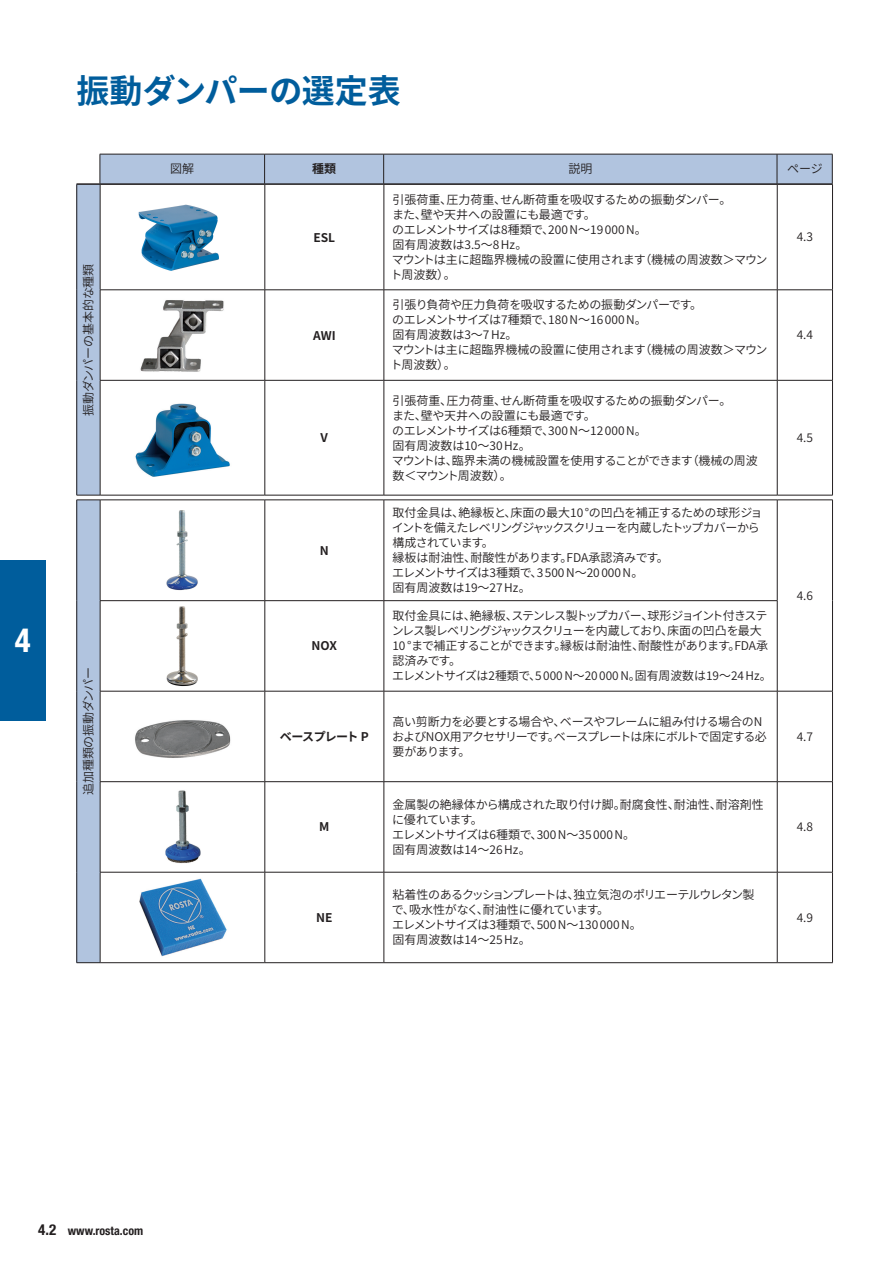
<style>
.page{position:relative;width:893px;height:1263px;background:#fff}
.page>*{position:absolute;margin:0;border:0;box-sizing:border-box;transform-origin:0 0}
.t1{font:700 33px "Source Han Sans JP";letter-spacing:-.015em;color:#005d9c}
.t2{font:700 condensed 33px "Helvetica Neue LT Pro";color:#fff}
.t3{font:12px/15px "Source Han Sans JP";letter-spacing:-.02em;color:#231f20}
.t4{font:12px/15px "Source Han Sans JP";letter-spacing:-.045em;color:#231f20}
.t5{font:12px/15px "Source Han Sans JP";color:#231f20}
.t6{font:12px/15px "Source Han Sans JP";letter-spacing:-.055em;color:#231f20}
.t7{font:700 condensed 12px "Helvetica Neue LT Pro";color:#231f20}
.t8{font:700 12px "Source Han Sans JP";letter-spacing:-.01em;color:#231f20}
.t9{font:700 12px "Source Han Sans JP";letter-spacing:-.065em;color:#231f20}
.s1{font-size:15px}
</style>
<div class="page">
<div style="left:0;top:559px;width:45px;height:161px;background:#005d9c"></div>
<hr style="left:832px;top:154px;width:1px;height:30px;background:#231f20">
<hr style="left:76px;top:185px;width:1px;height:105px;background:#231f20">
<hr style="left:76px;top:290px;width:1px;height:90px;background:#231f20">
<hr style="left:76px;top:380px;width:1px;height:115px;background:#231f20">
<hr style="left:777px;top:184px;width:56px;height:1px;background:#231f20">
<hr style="left:777px;top:495px;width:56px;height:1px;background:#231f20">
<hr style="left:832px;top:185px;width:1px;height:105px;background:#231f20">
<hr style="left:832px;top:290px;width:1px;height:90px;background:#231f20">
<hr style="left:832px;top:380px;width:1px;height:115px;background:#231f20">
<div style="left:77px;top:500px;width:23px;height:463px;background:#b1c4df"></div>
<svg style="left:266px;top:501px;width:118px;height:461px"></svg>
<svg style="left:77px;top:154px;width:755px;height:347px"></svg>
<hr style="left:76px;top:500px;width:1px;height:101px;background:#231f20">
<hr style="left:100px;top:500px;width:1px;height:100px;background:#231f20">
<hr style="left:777px;top:500px;width:56px;height:1px;background:#231f20">
<hr style="left:777px;top:500px;width:1px;height:100px;background:#231f20">
<hr style="left:832px;top:500px;width:1px;height:101px;background:#231f20">
<hr style="left:76px;top:601px;width:1px;height:90px;background:#231f20">
<hr style="left:100px;top:601px;width:1px;height:90px;background:#231f20">
<hr style="left:777px;top:601px;width:1px;height:90px;background:#231f20">
<hr style="left:832px;top:601px;width:1px;height:90px;background:#231f20">
<hr style="left:76px;top:691px;width:1px;height:91px;background:#231f20">
<hr style="left:100px;top:691px;width:1px;height:90px;background:#231f20">
<hr style="left:777px;top:691px;width:56px;height:1px;background:#231f20">
<hr style="left:76px;top:782px;width:1px;height:90px;background:#231f20">
<hr style="left:100px;top:782px;width:1px;height:90px;background:#231f20">
<hr style="left:76px;top:872px;width:1px;height:90px;background:#231f20">
<hr style="left:100px;top:872px;width:1px;height:90px;background:#231f20">
<hr style="left:777px;top:872px;width:1px;height:90px;background:#231f20">
<hr style="left:832px;top:872px;width:1px;height:90px;background:#231f20">
<hr style="left:777px;top:781px;width:56px;height:1px;background:#231f20">
<svg style="left:77px;top:962px;width:23px;height:1px"></svg>
<hr style="left:100px;top:962px;width:165px;height:1px;background:#231f20">
<hr style="left:265px;top:962px;width:119px;height:1px;background:#231f20">
<hr style="left:384px;top:962px;width:393px;height:1px;background:#231f20">
<hr style="left:777px;top:962px;width:56px;height:1px;background:#231f20">
<hr style="left:832px;top:691px;width:1px;height:90px;background:#231f20">
<hr style="left:832px;top:782px;width:1px;height:90px;background:#231f20">
<hr style="left:384px;top:500px;width:1px;height:100px;background:#231f20">
<hr style="left:384px;top:601px;width:1px;height:90px;background:#231f20">
<hr style="left:384px;top:691px;width:1px;height:90px;background:#231f20">
<hr style="left:777px;top:691px;width:1px;height:90px;background:#231f20">
<hr style="left:384px;top:782px;width:1px;height:90px;background:#231f20">
<hr style="left:777px;top:782px;width:1px;height:90px;background:#231f20">
<hr style="left:384px;top:872px;width:1px;height:90px;background:#231f20">
<hr style="left:100px;top:500px;width:165px;height:1px;background:#231f20">
<hr style="left:265px;top:500px;width:1px;height:100px;background:#231f20">
<hr style="left:100px;top:600px;width:165px;height:1px;background:#231f20">
<hr style="left:265px;top:601px;width:1px;height:90px;background:#231f20">
<hr style="left:100px;top:691px;width:165px;height:1px;background:#231f20">
<hr style="left:265px;top:691px;width:1px;height:90px;background:#231f20">
<hr style="left:100px;top:781px;width:165px;height:1px;background:#231f20">
<hr style="left:265px;top:782px;width:1px;height:90px;background:#231f20">
<hr style="left:100px;top:872px;width:165px;height:1px;background:#231f20">
<hr style="left:265px;top:872px;width:1px;height:90px;background:#231f20">
<hr style="left:777px;top:872px;width:56px;height:1px;background:#231f20">
<hr style="left:265px;top:500px;width:119px;height:1px;background:#231f20">
<hr style="left:265px;top:600px;width:119px;height:1px;background:#231f20">
<hr style="left:265px;top:691px;width:119px;height:1px;background:#231f20">
<hr style="left:265px;top:781px;width:119px;height:1px;background:#231f20">
<hr style="left:265px;top:872px;width:119px;height:1px;background:#231f20">
<hr style="left:384px;top:500px;width:393px;height:1px;background:#231f20">
<hr style="left:384px;top:600px;width:393px;height:1px;background:#231f20">
<hr style="left:384px;top:691px;width:393px;height:1px;background:#231f20">
<hr style="left:384px;top:781px;width:393px;height:1px;background:#231f20">
<hr style="left:384px;top:872px;width:393px;height:1px;background:#231f20">
<img style="left:166px;top:510px;width:32px;height:81px">
<img style="left:166px;top:606px;width:32px;height:81px">
<img style="left:135px;top:720px;width:96px;height:38px">
<img style="left:165px;top:790px;width:36px;height:74px">
<img style="left:139px;top:878px;width:88px;height:79px">
<h1 class="t2" style="left:15px;top:620px;width:17px">4</h1>
<h1 class="t1" style="left:77px;top:72px;width:326px">振動ダンパーの選定表</h1>
<p class="t3" style="left:81px;top:416px;width:154px;rotate:-90deg">振動ダンパーの基本的な種類</p>
<p class="t3" style="left:81px;top:795px;width:130px;rotate:-90deg">追加種類の振動ダンパー</p>
<p class="t3" style="left:170px;top:162px;width:25px">図解</p>
<p class="t8" style="left:312px;top:162px;width:25px">種類</p>
<p class="t3" style="left:568px;top:162px;width:25px">説明</p>
<p class="t3" style="left:787px;top:162px;width:37px">ページ</p>
<p class="t8" style="left:313px;top:230px;width:23px">ESL</p>
<p class="t3" style="left:391px;top:192px;width:378px">引張荷重、圧力荷重、せん断荷重を吸収するための振動ダンパー。<br>また、壁や天井への設置にも最適です。<br>のエレメントサイズは8種類で、200N～19000N。<br>固有周波数は3.5～8Hz。<br>マウントは主に超臨界機械の設置に使用されます（機械の周波数＞マウント周波数）。</p>
<p class="t3" style="left:797px;top:230px;width:18px">4.3</p>
<p class="t8" style="left:313px;top:328px;width:24px">AWI</p>
<p class="t3" style="left:391px;top:298px;width:378px">引張り負荷や圧力負荷を吸収するための振動ダンパーです。<br>のエレメントサイズは7種類で、180N～16000N。<br>固有周波数は3～7Hz。<br>マウントは主に超臨界機械の設置に使用されます（機械の周波数＞マウント周波数）。</p>
<p class="t3" style="left:797px;top:328px;width:18px">4.4</p>
<p class="t8" style="left:321px;top:431px;width:9px">V</p>
<p class="t3" style="left:392px;top:393px;width:368px">引張荷重、圧力荷重、せん断荷重を吸収するための振動ダンパー。<br>また、壁や天井への設置にも最適です。<br>のエレメントサイズは6種類で、300N～12000N。<br>固有周波数は10～30Hz。<br>マウントは、臨界未満の機械設置を使用することができます（機械の周波数＜マウント周波数）。</p>
<p class="t3" style="left:797px;top:430px;width:18px">4.5</p>
<p class="t8" style="left:320px;top:543px;width:10px">N</p>
<p class="t3" style="left:392px;top:505px;width:372px">取付金具は、絶縁板と、床面の最大10°の凹凸を補正するための球形ジョイントを備えたレベリングジャックスクリューを内蔵したトップカバーから構成されています。<br>縁板は耐油性、耐酸性があります。FDA承認済みです。<br>エレメントサイズは3種類で、3500N～20000N。<br>固有周波数は19～27Hz。</p>
<p class="t3" style="left:797px;top:588px;width:18px">4.6</p>
<p class="t8" style="left:312px;top:639px;width:27px">NOX</p>
<p class="t4" style="left:392px;top:609px;width:381px">取付金具には、絶縁板、ステンレス製トップカバー、球形ジョイント付きステンレス製レベリングジャックスクリューを内蔵しており、床面の凹凸を最大10 °まで補正することができます。縁板は耐油性、耐酸性があります。FDA承認済みです。<br>エレメントサイズは2種類で、5000N～20000N。固有周波数は19～24Hz。</p>
<p class="t9" style="left:280px;top:730px;width:90px">ベースプレート P</p>
<p class="t6" style="left:392px;top:714px;width:376px">高い剪断力を必要とする場合や、ベースやフレームに組み付ける場合のNおよびNOX用アクセサリーです。ベースプレートは床にボルトで固定する必要があります。</p>
<p class="t3" style="left:797px;top:729px;width:18px">4.7</p>
<p class="t8" style="left:319px;top:820px;width:12px">M</p>
<p class="t5" style="left:392px;top:797px;width:373px">金属製の絶縁体から構成された取り付け脚。耐腐食性、耐油性、耐溶剤性に優れています。<br>エレメントサイズは6種類で、300N～35000N。<br>固有周波数は14～26Hz。</p>
<p class="t3" style="left:797px;top:820px;width:18px">4.8</p>
<p class="t8" style="left:316px;top:911px;width:18px">NE</p>
<p class="t3" style="left:392px;top:888px;width:364px">粘着性のあるクッションプレートは、独立気泡のポリエーテルウレタン製で、吸水性がなく、耐油性に優れています。<br>エレメントサイズは3種類で、500N～130000N。<br>固有周波数は14～25Hz。</p>
<p class="t3" style="left:797px;top:910px;width:18px">4.9</p>
<p class="t7" style="left:38px;top:1224px;width:106px"><span class="s1">4.2</span> www.rosta.com</p>
</div>
